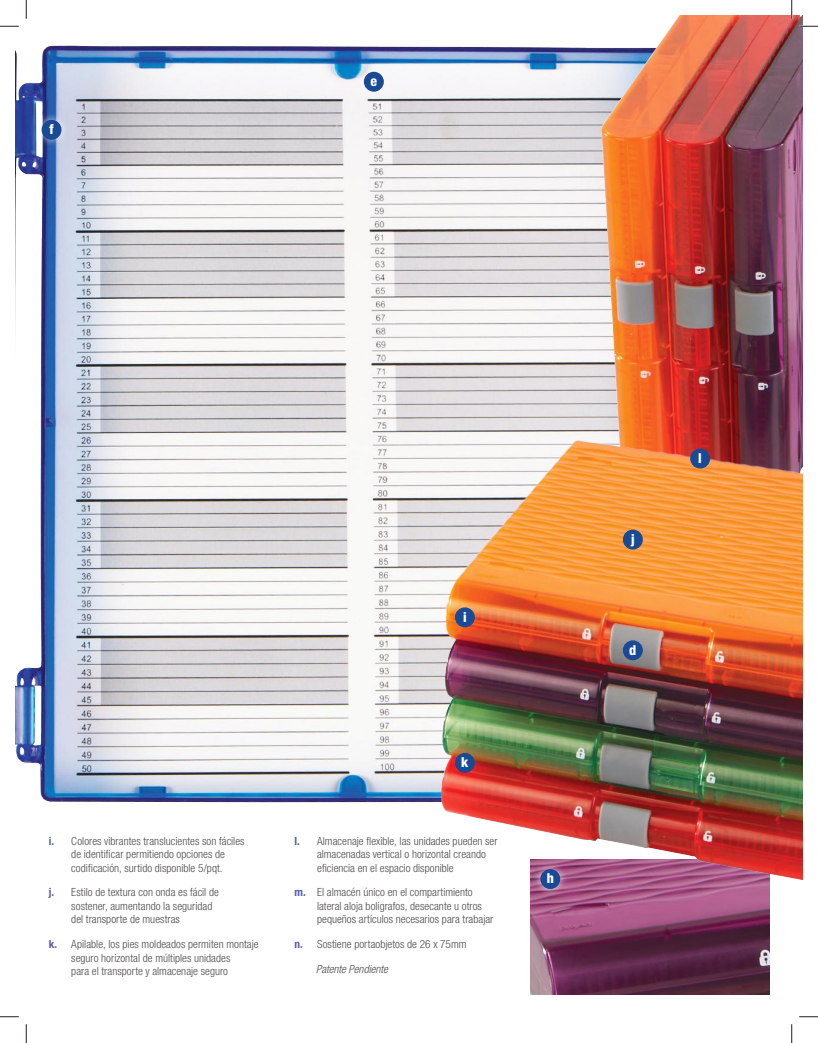
<style>
.page{position:relative;width:818px;height:1043px;background:#fff}
.page>*{position:absolute;margin:0;border:0;box-sizing:border-box;transform-origin:0 0}
.t1{font:800 condensed 13.75px "Helvetica Neue LT Std";color:#fff}
.t2{font:300 condensed 11.25px/13.5px "Helvetica Neue LT Std";letter-spacing:.005em;color:#4e4b4c}
.t3{font:italic 300 condensed 11.25px "Helvetica Neue LT Std";letter-spacing:-.005em;color:#4e4b4c}
.s1{font-weight:700;color:#525eab}
</style>
<div class="page">
<img style="left:15px;top:45px;width:755px;height:914px">
<img style="left:530px;top:896px;width:239px;height:98px">
<img style="left:591px;top:15px;width:211px;height:343px">
<img style="left:409px;top:358px;width:393px;height:538px">
<div style="left:623px;top:641px;width:19px;height:18px;background:#194a95;border-radius:50%"></div>
<div style="left:622px;top:640px;width:20px;height:20px;border:1px solid #194a95;border-radius:50%"></div>
<div style="left:364px;top:72px;width:19px;height:19px;background:#194a95;border-radius:50%"></div>
<div style="left:364px;top:72px;width:20px;height:20px;border:1px solid #194a95;border-radius:50%"></div>
<div style="left:34px;top:112px;width:35px;height:36px;background:#fff;opacity:.75"></div>
<div style="left:42px;top:120px;width:19px;height:19px;background:#194a95;border-radius:50%"></div>
<div style="left:42px;top:120px;width:19px;height:20px;border:1px solid #194a95;border-radius:50%"></div>
<div style="left:455px;top:608px;width:19px;height:18px;background:#194a95;border-radius:50%"></div>
<div style="left:455px;top:607px;width:20px;height:20px;border:1px solid #194a95;border-radius:50%"></div>
<div style="left:623px;top:530px;width:19px;height:19px;background:#194a95;border-radius:50%"></div>
<div style="left:622px;top:529px;width:20px;height:20px;border:1px solid #194a95;border-radius:50%"></div>
<div style="left:455px;top:753px;width:19px;height:19px;background:#194a95;border-radius:50%"></div>
<div style="left:455px;top:753px;width:20px;height:19px;border:1px solid #194a95;border-radius:50%"></div>
<div style="left:690px;top:449px;width:19px;height:19px;background:#194a95;border-radius:50%"></div>
<div style="left:690px;top:448px;width:20px;height:20px;border:1px solid #194a95;border-radius:50%"></div>
<div style="left:532px;top:861px;width:36px;height:35px;background:#fff;opacity:.75"></div>
<div style="left:541px;top:869px;width:18px;height:19px;background:#194a95;border-radius:50%"></div>
<div style="left:540px;top:869px;width:20px;height:20px;border:1px solid #194a95;border-radius:50%"></div>
<svg style="left:0;top:25px;width:19px;height:2px"></svg>
<svg style="left:799px;top:25px;width:19px;height:2px"></svg>
<svg style="left:0;top:1016px;width:19px;height:1px"></svg>
<svg style="left:799px;top:1016px;width:19px;height:1px"></svg>
<svg style="left:25px;top:0;width:2px;height:19px"></svg>
<svg style="left:25px;top:1024px;width:2px;height:18px"></svg>
<svg style="left:790px;top:0;width:2px;height:19px"></svg>
<svg style="left:791px;top:1024px;width:1px;height:18px"></svg>
<p class="t1" style="left:49px;top:121px;width:6px">f</p>
<p class="t1" style="left:370px;top:73px;width:8px">e</p>
<p class="t1" style="left:463px;top:608px;width:5px">i</p>
<p class="t2" style="left:49px;top:833px;width:197px;text-align:center"><span class="s1">i.</span> Colores vibrantes translucientes son fáciles de identificar permitiendo opciones de codificación, surtido disponible 5/pqt.</p>
<p class="t2" style="left:71px;top:885px;width:149px;text-indent:-22px"><span class="s1">j.</span> Estilo de textura con onda es fácil de sostener, aumentando la seguridad del transporte de muestras</p>
<p class="t2" style="left:71px;top:937px;width:189px;text-indent:-22px"><span class="s1">k.</span> Apilable, los pies moldeados permiten montaje seguro horizontal de múltiples unidades<br>para el transporte y almacenaje seguro</p>
<p class="t1" style="left:461px;top:753px;width:9px">k</p>
<p class="t2" style="left:317px;top:833px;width:182px;text-indent:-22px"><span class="s1">l.</span> Almacenaje flexible, las unidades pueden ser almacenadas vertical o horizontal creando eficiencia en el espacio disponible</p>
<p class="t2" style="left:317px;top:885px;width:178px;text-indent:-22px"><span class="s1">m.</span> El almacén único en el compartimiento lateral aloja bolígrafos, desecante u otros pequeños artículos necesarios para trabajar</p>
<p class="t2" style="left:294px;top:937px;width:173px"><span class="s1">n.</span> Sostiene portaobjetos de 26 x 75mm</p>
<p class="t3" style="left:316px;top:962px;width:73px">Patente Pendiente</p>
<p class="t1" style="left:546px;top:870px;width:9px">h</p>
<p class="t1" style="left:631px;top:530px;width:5px">j</p>
<p class="t1" style="left:629px;top:641px;width:9px">d</p>
<p class="t1" style="left:698px;top:449px;width:5px">l</p>
</div>
